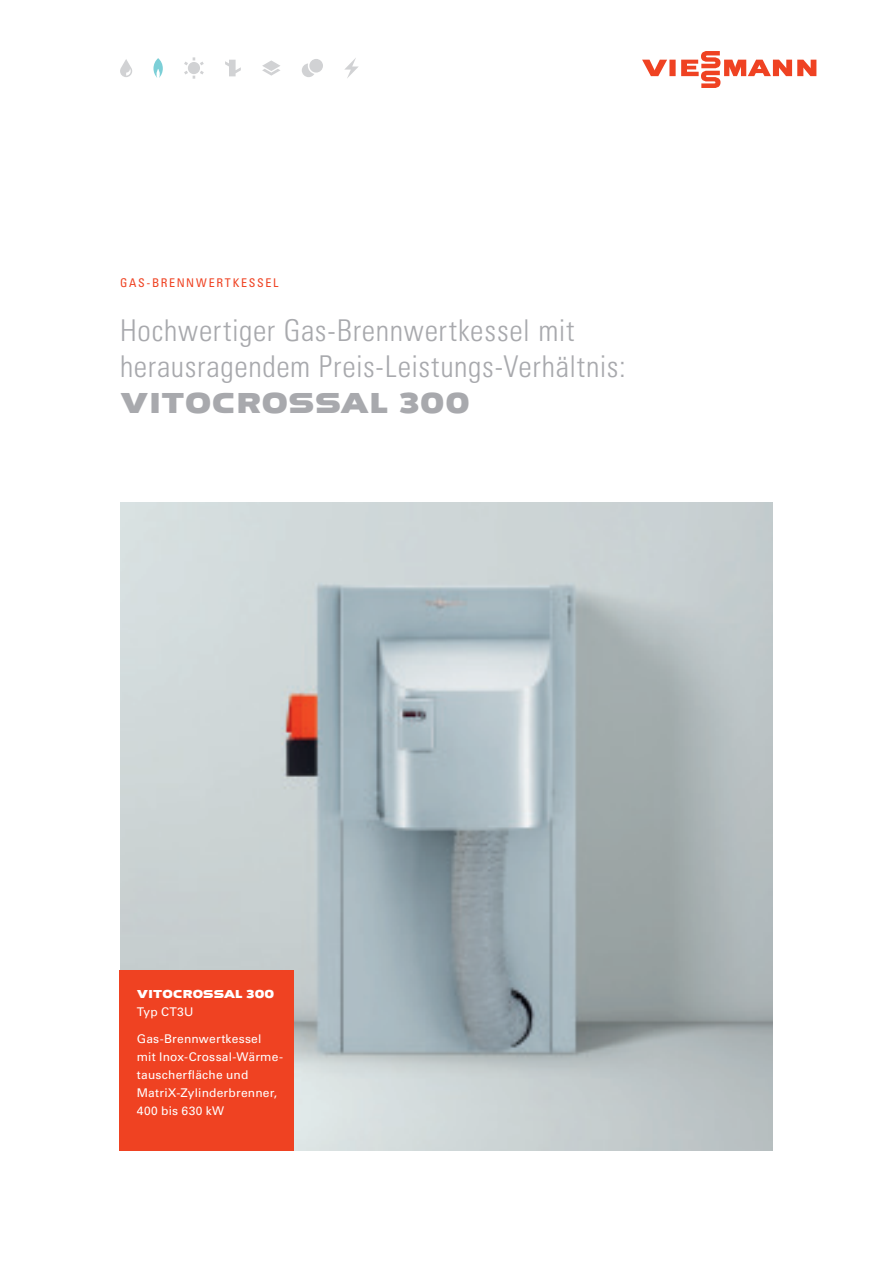
<style>
.page{position:relative;width:893px;height:1263px;background:#fff}
.page>*{position:absolute;margin:0;border:0;box-sizing:border-box;transform-origin:0 0}
.Titel{font:30px/36px "Univers LTCYR 47 Light Cond";letter-spacing:.02em;color:#a8a9ad}
.Titel_Viessmann_Schr{font:700 30px "Viessmann";letter-spacing:.025em;color:#a8a9ad}
.Copy___Univers_55_we{font:12px/18px "Univers LTCYR 55 Roman";letter-spacing:.02em;color:#fff}
.Copy___Univers_55_we-2{font:700 12px/18px "Viessmann";letter-spacing:.01em;color:#fff}
.Topic{font:condensed 12px "Univers LTCYR 57";letter-spacing:.14em;color:#ef4222}
.s1{font-family:"Univers LTCYR 55 Roman";font-weight:400}
</style>
<div class="page">
<img style="left:120px;top:503px;width:653px;height:648px">
<div style="left:120px;top:971px;width:174px;height:180px;background:#ef4222"></div>
<svg style="left:642px;top:51px;width:174px;height:37px"></svg>
<svg style="left:302px;top:59px;width:21px;height:18px"></svg>
<svg style="left:344px;top:58px;width:15px;height:20px"></svg>
<svg style="left:184px;top:57px;width:20px;height:22px"></svg>
<svg style="left:225px;top:60px;width:16px;height:16px"></svg>
<svg style="left:262px;top:60px;width:18px;height:16px"></svg>
<svg style="left:153px;top:58px;width:10px;height:20px"></svg>
<svg style="left:120px;top:59px;width:12px;height:18px"></svg>
<p class="Topic" style="left:120px;top:275px;width:160px">GAS-BRENNWERTKESSEL</p>
<p class="Titel" style="left:120px;top:310px;width:507px">Hochwertiger Gas-Brennwertkessel mit herausragendem Preis-Leistungs-Verhältnis:</p>
<p class="Titel_Viessmann_Schr" style="left:120px;top:382px;width:351px">VITOCROSSAL 300</p>
<p class="Copy___Univers_55_we-2" style="left:137px;top:986px;width:139px">VITOCROSSAL 300<br><span class="s1">Typ CT3U</span></p>
<p class="Copy___Univers_55_we" style="left:137px;top:1030px;width:126px">Gas-Brennwertkessel</p>
<p class="Copy___Univers_55_we" style="left:137px;top:1048px;width:147px">mit Inox-Crossal-Wärme&shy;tauscherfläche und<br>MatriX-Zylinderbrenner,</p>
<p class="Copy___Univers_55_we" style="left:137px;top:1102px;width:89px">400 bis 630 kW</p>
</div>
